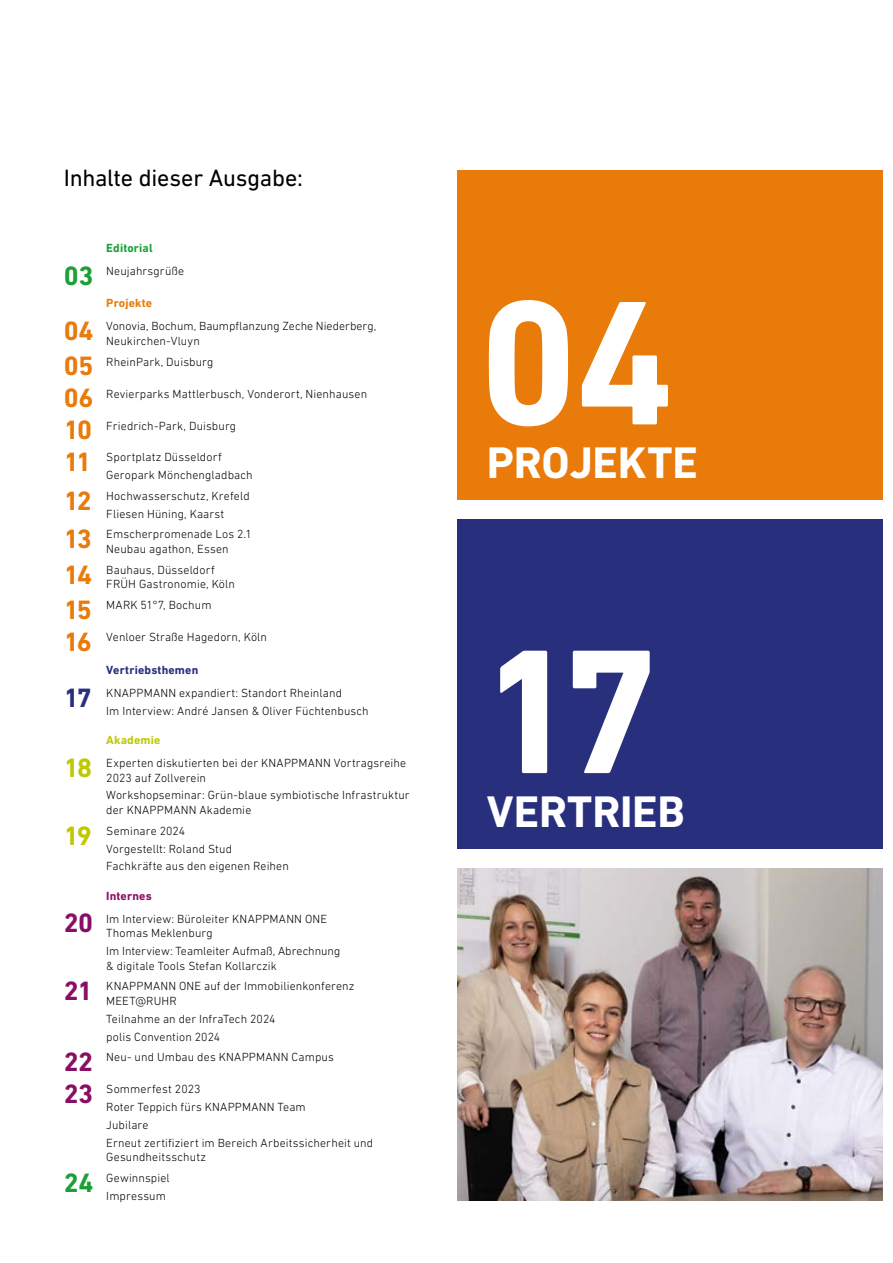
<style>
.page{position:relative;width:893px;height:1263px;background:#fff}
.page>*{position:absolute;margin:0;border:0;box-sizing:border-box;transform-origin:0 0}
.t1{font:700 180px "DIN Next LT Pro";color:#fff}
.t2{font:700 45px "DIN Next LT Pro";letter-spacing:-.005em;color:#fff}
.t3{font:700 27px "DIN Next LT Pro";letter-spacing:-.065em;color:#e97b0a}
.t4{font:700 27px "DIN Next LT Pro";letter-spacing:-.02em;color:#8a0f64}
.t5{font:700 27px "DIN Next LT Pro";color:#1ba037}
.t6{font:700 27px "DIN Next LT Pro";color:#c0c900}
.t7{font:700 27px "DIN Next LT Pro";color:#28307e}
.t8{font:24px "DIN Next LT Pro";letter-spacing:-.01em;color:#000}
.t9{font:300 12px/17.9px "DIN Next LT Pro";letter-spacing:.01em;color:#000}
.t10{font:700 12px "DIN Next LT Pro";letter-spacing:.015em;color:#28307e}
.t11{font:700 12px "DIN Next LT Pro";letter-spacing:.01em;color:#1ba037}
.t12{font:700 12px "DIN Next LT Pro";letter-spacing:.015em;color:#e97b0a}
.t13{font:700 12px "DIN Next LT Pro";letter-spacing:.015em;color:#c0c900}
.t14{font:700 12px "DIN Next LT Pro";letter-spacing:.015em;color:#8a0f64}
</style>
<div class="page">
<div style="left:457px;top:519px;width:425px;height:329px;background:#28307e"></div>
<div style="left:457px;top:170px;width:425px;height:330px;background:#e97b0a"></div>
<img style="left:457px;top:868px;width:425px;height:332px">
<h3 class="t8" style="left:64px;top:164px;width:241px">Inhalte dieser Ausgabe:</h3>
<p class="t11" style="left:106px;top:241px;width:48px">Editorial</p>
<h3 class="t5" style="left:64px;top:260px;width:31px">03</h3>
<p class="t9" style="left:106px;top:262px;width:79px">Neujahrsgrüße</p>
<p class="t12" style="left:106px;top:296px;width:48px">Projekte</p>
<h3 class="t3" style="left:64px;top:315px;width:31px">04</h3>
<p class="t9" style="left:106px;top:319px;width:272px;line-height:14.7px">Vonovia, Bochum, Baumpflanzung Zeche Niederberg,<br>Neukirchen-Vluyn</p>
<h3 class="t3" style="left:64px;top:350px;width:31px">05</h3>
<p class="t9" style="left:106px;top:352px;width:109px">RheinPark, Duisburg</p>
<h3 class="t3" style="left:64px;top:382px;width:31px">06</h3>
<p class="t9" style="left:106px;top:384px;width:262px">Revierparks Mattlerbusch, Vonderort, Nienhausen</p>
<h3 class="t3" style="left:64px;top:414px;width:30px">10</h3>
<p class="t9" style="left:106px;top:416px;width:131px">Friedrich-Park, Duisburg</p>
<h3 class="t3" style="left:64px;top:446px;width:29px">11</h3>
<p class="t9" style="left:106px;top:448px;width:148px">Sportplatz Düsseldorf<br>Geropark Mönchengladbach</p>
<h3 class="t3" style="left:64px;top:485px;width:29px">12</h3>
<p class="t9" style="left:106px;top:487px;width:145px">Hochwasserschutz, Krefeld<br>Fliesen Hüning, Kaarst</p>
<h3 class="t3" style="left:64px;top:523px;width:30px">13</h3>
<p class="t9" style="left:106px;top:527px;width:147px;line-height:14.7px">Emscherpromenade Los 2.1<br>Neubau agathon, Essen</p>
<h3 class="t3" style="left:64px;top:559px;width:30px">14</h3>
<p class="t9" style="left:106px;top:562px;width:130px;line-height:14.7px">Bauhaus, Düsseldorf<br>FRÜH Gastronomie, Köln</p>
<h3 class="t3" style="left:64px;top:594px;width:30px">15</h3>
<p class="t9" style="left:106px;top:596px;width:107px">MARK 51°7, Bochum</p>
<h3 class="t3" style="left:64px;top:626px;width:30px">16</h3>
<p class="t9" style="left:106px;top:628px;width:162px">Venloer Straße Hagedorn, Köln</p>
<p class="t10" style="left:106px;top:663px;width:94px">Vertriebsthemen</p>
<h3 class="t7" style="left:64px;top:682px;width:29px">17</h3>
<p class="t9" style="left:106px;top:684px;width:264px">KNAPPMANN expandiert: Standort Rheinland<br>Im Interview: André Jansen &amp; Oliver Füchtenbusch</p>
<p class="t13" style="left:106px;top:733px;width:56px">Akademie</p>
<h3 class="t6" style="left:64px;top:752px;width:30px">18</h3>
<p class="t9" style="left:106px;top:755px;width:301px;line-height:14.7px">Experten diskutierten bei der KNAPPMANN Vortragsreihe<br>2023 auf Zollverein</p>
<p class="t9" style="left:106px;top:788px;width:305px;line-height:14.7px">Workshopseminar: Grün-blaue symbiotische Infrastruktur der KNAPPMANN Akademie</p>
<h3 class="t6" style="left:64px;top:819px;width:30px">19</h3>
<p class="t9" style="left:106px;top:822px;width:184px">Seminare 2024<br>Vorgestellt: Roland Stud<br>Fachkräfte aus den eigenen Reihen</p>
<p class="t14" style="left:106px;top:888px;width:47px">Internes</p>
<h3 class="t4" style="left:64px;top:907px;width:31px">20</h3>
<p class="t9" style="left:106px;top:911px;width:222px;line-height:14.7px">Im Interview: Büroleiter KNAPPMANN ONE<br>Thomas Meklenburg</p>
<p class="t9" style="left:106px;top:943px;width:236px;line-height:14.7px">Im Interview: Teamleiter Aufmaß, Abrechnung &amp; digitale Tools Stefan Kollarczik</p>
<h3 class="t4" style="left:64px;top:975px;width:30px">21</h3>
<p class="t9" style="left:106px;top:979px;width:250px;line-height:14.7px">KNAPPMANN ONE auf der Immobilienkonferenz<br>MEET@RUHR</p>
<p class="t9" style="left:106px;top:1009px;width:171px">Teilnahme an der InfraTech 2024 polis Convention 2024</p>
<h3 class="t4" style="left:64px;top:1046px;width:31px">22</h3>
<p class="t9" style="left:106px;top:1048px;width:229px">Neu- und Umbau des KNAPPMANN Campus</p>
<h3 class="t4" style="left:64px;top:1078px;width:31px">23</h3>
<p class="t9" style="left:106px;top:1080px;width:269px">Sommerfest 2023<br>Roter Teppich fürs KNAPPMANN Team<br>Jubilare<br>Erneut zertifiziert im Bereich Arbeitssicherheit und</p>
<p class="t9" style="left:106px;top:1148px;width:101px">Gesundheitsschutz</p>
<h3 class="t5" style="left:64px;top:1167px;width:31px">24</h3>
<p class="t9" style="left:106px;top:1169px;width:65px">Gewinnspiel<br>Impressum</p>
<h1 class="t1" style="left:478px;top:258px;width:198px">04</h1>
<h2 class="t2" style="left:487px;top:437px;width:213px">PROJEKTE</h2>
<h1 class="t1" style="left:478px;top:607px;width:184px">17</h1>
<h2 class="t2" style="left:487px;top:785px;width:200px">VERTRIEB</h2>
</div>
